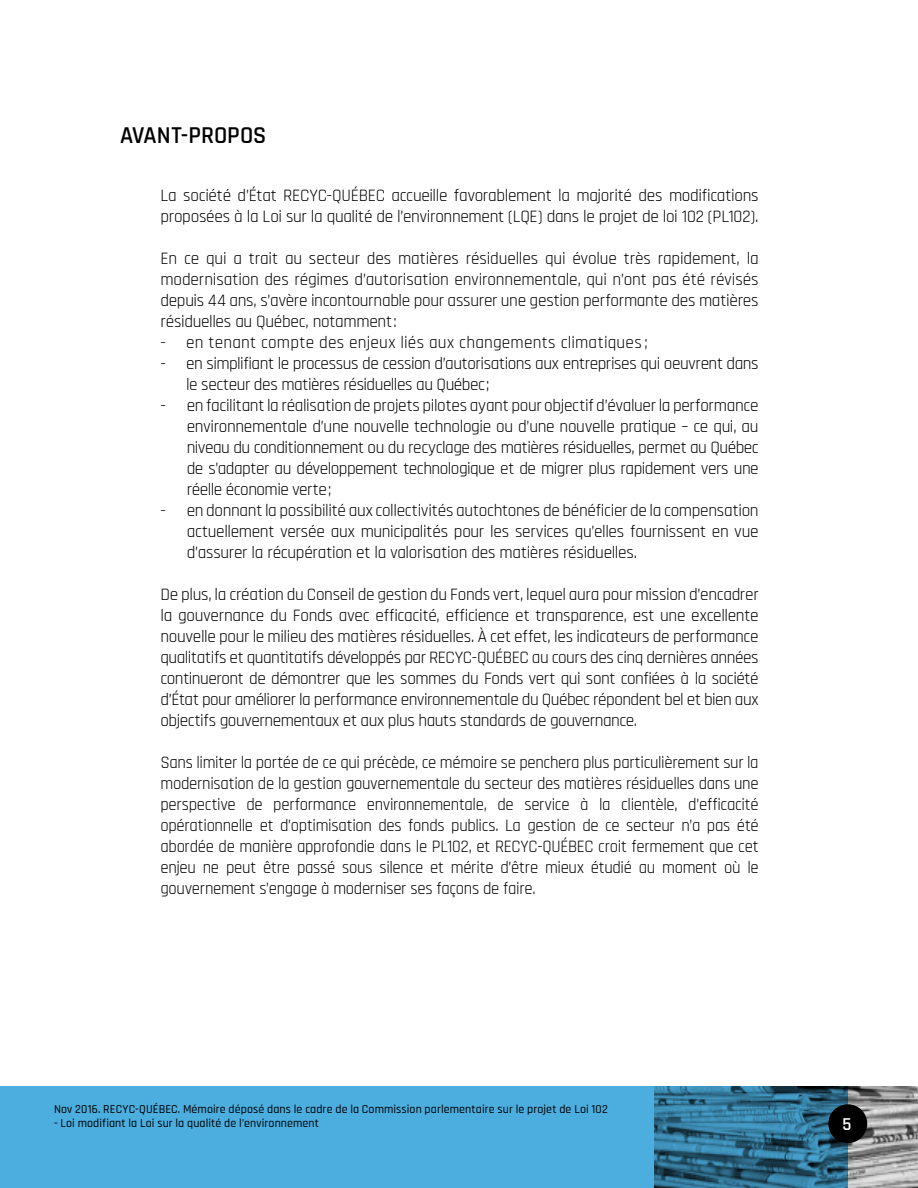
<style>
.page{position:relative;width:918px;height:1188px;background:#fff}
.page>*{position:absolute;margin:0;border:0;box-sizing:border-box;transform-origin:0 0}
.H2-3{font:600 24px "Rajdhani";color:#000}
.t1{font:600 18px "Rajdhani";color:#fff}
.Courant{font:17.25px/21px "Rajdhani";letter-spacing:-.02em;color:#000;text-align:justify}
.Liste{font:17.25px/21px "Rajdhani";letter-spacing:-.02em;color:#000;text-align:justify}
.Liste-2{font:17.25px "Rajdhani";letter-spacing:.01em;color:#000}
.t2{font:500 12px "Rajdhani";letter-spacing:.005em;color:#000}
</style>
<div class="page">
<div style="left:0;top:1086px;width:848px;height:102px;background:#4caedf"></div>
<img style="left:654px;top:1086px;width:264px;height:102px">
<div style="left:828px;top:1104px;width:39px;height:39px;background:#000;border-radius:50%"></div>
<p class="H2-3" style="left:120px;top:121px;width:148px">AVANT-PROPOS</p>
<p class="Courant" style="left:160px;top:186px;width:600px">La société d’État RECYC-QUÉBEC accueille favorablement la majorité des modifications proposées à la Loi sur la qualité de l’environnement (LQE) dans le projet de loi 102 (PL102).</p>
<p class="Courant" style="left:160px;top:249px;width:600px">En ce qui a trait au secteur des matières résiduelles qui évolue très rapidement, la modernisation des régimes d’autorisation environnementale, qui n’ont pas été révisés depuis 44 ans, s’avère incontournable pour assurer une gestion performante des matières résiduelles au Québec, notamment:</p>
<p class="Liste-2" style="left:160px;top:333px;width:489px">- en tenant compte des enjeux liés aux changements climatiques ;</p>
<p class="Liste" style="left:186px;top:354px;width:574px;text-indent:-26px">- en simplifiant le processus de cession d’autorisations aux entreprises qui oeuvrent dans le secteur des matières résiduelles au Québec;</p>
<p class="Liste" style="left:187px;top:396px;width:574px;text-indent:-26px">- en facilitant la réalisation de projets pilotes ayant pour objectif d’évaluer la performance environnementale d’une nouvelle technologie ou d’une nouvelle pratique – ce qui, au niveau du conditionnement ou du recyclage des matières résiduelles, permet au Québec de s’adapter au développement technologique et de migrer plus rapidement vers une réelle économie verte;</p>
<p class="Liste" style="left:187px;top:501px;width:574px;text-indent:-26px">- en donnant la possibilité aux collectivités autochtones de bénéficier de la compensation actuellement versée aux municipalités pour les services qu’elles fournissent en vue d’assurer la récupération et la valorisation des matières résiduelles.</p>
<p class="Courant" style="left:160px;top:585px;width:600px">De plus, la création du Conseil de gestion du Fonds vert, lequel aura pour mission d’encadrer la gouvernance du Fonds avec efficacité, efficience et transparence, est une excellente nouvelle pour le milieu des matières résiduelles. À cet effet, les indicateurs de performance qualitatifs et quantitatifs développés par RECYC-QUÉBEC au cours des cinq dernières années continueront de démontrer que les sommes du Fonds vert qui sont confiées à la société d’État pour améliorer la performance environnementale du Québec répondent bel et bien aux objectifs gouvernementaux et aux plus hauts standards de gouvernance.</p>
<p class="Courant" style="left:160px;top:753px;width:600px">Sans limiter la portée de ce qui précède, ce mémoire se penchera plus particulièrement sur la modernisation de la gestion gouvernementale du secteur des matières résiduelles dans une perspective de performance environnementale, de service à la clientèle, d’efficacité opérationnelle et d’optimisation des fonds publics. La gestion de ce secteur n’a pas été abordée de manière approfondie dans le PL102, et RECYC-QUÉBEC croit fermement que cet enjeu ne peut être passé sous silence et mérite d’être mieux étudié au moment où le gouvernement s’engage à moderniser ses façons de faire.</p>
<p class="t2" style="left:54px;top:1102px;width:555px">Nov 2016. RECYC-QUÉBEC. Mémoire déposé dans le cadre de la Commission parlementaire sur le projet de Loi 102</p>
<p class="t2" style="left:54px;top:1116px;width:267px">- Loi modifiant la Loi sur la qualité de l’environnement</p>
<p class="t1" style="left:843px;top:1114px;width:10px">5</p>
</div>
